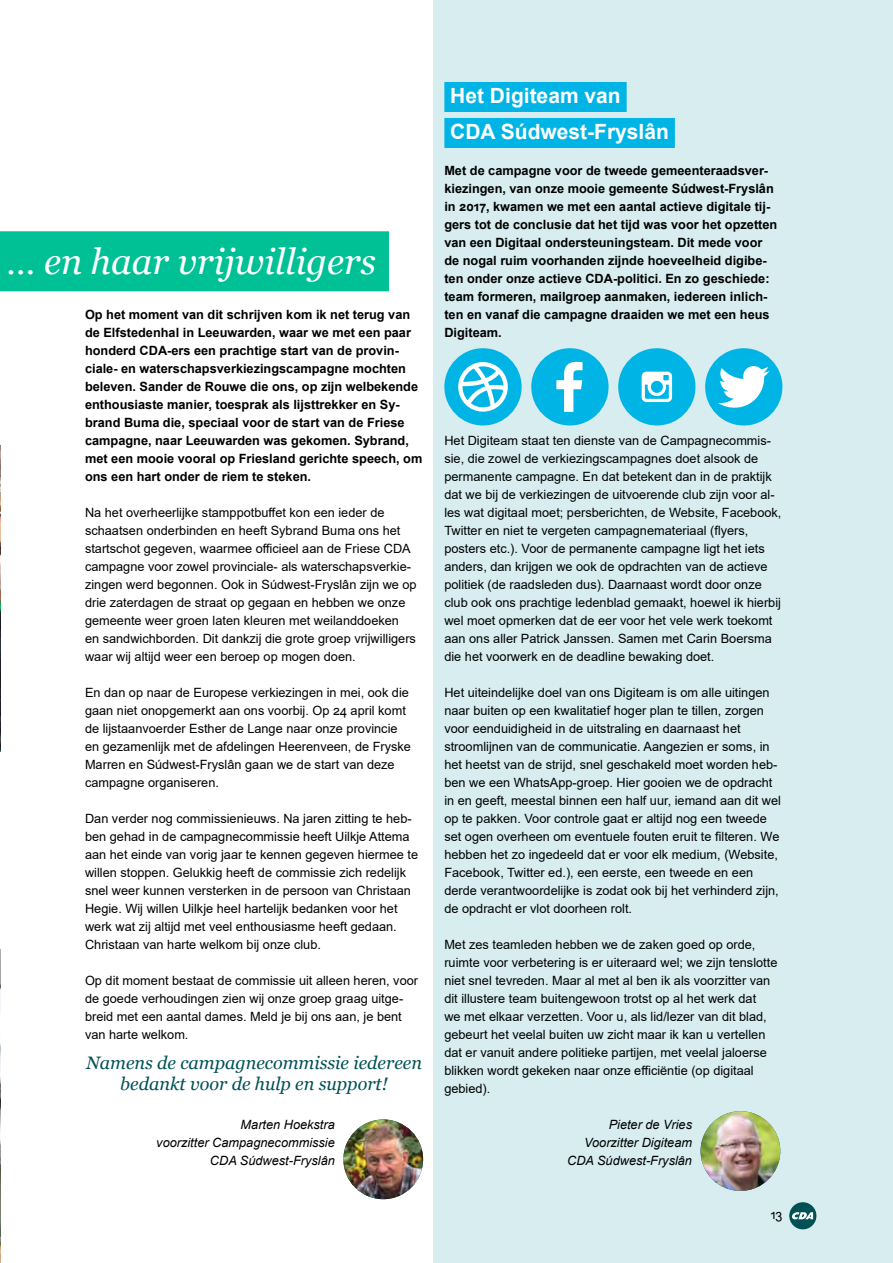
<style>
.page{position:relative;width:893px;height:1263px;background:#fff}
.page>*{position:absolute;margin:0;border:0;box-sizing:border-box;transform-origin:0 0}
.t1{font:italic 36px "Georgia";color:#fff}
.t2{font:700 21px/36px "Arial";color:#fff}
.t3{font:italic 18px/21px "Georgia";color:#005156;text-align:center}
.t4{font:12.75px/18px "Arial";color:#000}
.t5{font:700 12.75px/18px "Arial";color:#000}
.t6{font:italic 12.75px/18px "Arial";color:#000;text-align:right}
</style>
<div class="page">
<div style="left:434px;top:0;width:459px;height:1263px;background:#d7edf0"></div>
<div style="left:444px;top:82px;width:183px;height:30px;background:#00b5e5"></div>
<div style="left:444px;top:118px;width:231px;height:30px;background:#00b5e5"></div>
<div style="left:0;top:231px;width:389px;height:60px;background:#00c195"></div>
<img style="left:343px;top:1119px;width:80px;height:80px;border-radius:40px">
<img style="left:0;top:949px;width:1px;height:314px">
<img style="left:0;top:445px;width:1px;height:306px">
<img style="left:701px;top:1111px;width:79px;height:80px;border-radius:40px">
<div style="left:531px;top:348px;width:78px;height:77px;background:#00b5e5;border-radius:50%"></div>
<svg style="left:556px;top:362px;width:26px;height:50px"></svg>
<div style="left:705px;top:348px;width:77px;height:77px;background:#00b5e5;border-radius:50%"></div>
<svg style="left:718px;top:366px;width:51px;height:42px"></svg>
<svg style="left:444px;top:348px;width:78px;height:77px"></svg>
<div style="left:618px;top:348px;width:77px;height:77px;background:#00b5e5;border-radius:50%"></div>
<svg style="left:642px;top:372px;width:30px;height:30px"></svg>
<svg style="left:789px;top:1202px;width:27px;height:27px"></svg>
<h1 class="t1" style="left:6px;top:239px;width:371px">… en haar vrijwilligers</h1>
<p class="t5" style="left:85px;top:306px;width:339px">Op het moment van dit schrijven kom ik net terug van de Elfstedenhal in Leeuwarden, waar we met een paar honderd CDA-ers een prachtige start van de provin&shy;ciale- en waterschapsverkiezingscampagne mochten beleven. Sander de Rouwe die ons, op zijn welbekende enthousiaste manier, toesprak als lijsttrekker en Sy&shy;brand Buma die, speciaal voor de start van de Friese campagne, naar Leeuwarden was gekomen. Sybrand, met een mooie vooral op Friesland gerichte speech, om ons een hart onder de riem te steken.</p>
<p class="t4" style="left:85px;top:504px;width:333px">Na het overheerlijke stamppotbuffet kon een ieder de schaatsen onderbinden en heeft Sybrand Buma ons het startschot gegeven, waarmee officieel aan de Friese CDA campagne voor zowel provinciale- als waterschapsverkie&shy;zingen werd begonnen. Ook in Súdwest-Fryslân zijn we op drie zaterdagen de straat op gegaan en hebben we onze gemeente weer groen laten kleuren met weilanddoeken<br>en sandwichborden. Dit dankzij die grote groep vrijwilligers waar wij altijd weer een beroep op mogen doen.</p>
<p class="t4" style="left:85px;top:684px;width:327px">En dan op naar de Europese verkiezingen in mei, ook die gaan niet onopgemerkt aan ons voorbij. Op 24 april komt de lijstaanvoerder Esther de Lange naar onze provincie en gezamenlijk met de afdelingen Heerenveen, de Fryske Marren en Súdwest-Fryslân gaan we de start van deze campagne organiseren.</p>
<p class="t4" style="left:85px;top:810px;width:335px">Dan verder nog commissienieuws. Na jaren zitting te heb&shy;ben gehad in de campagnecommissie heeft Uilkje Attema aan het einde van vorig jaar te kennen gegeven hiermee te willen stoppen. Gelukkig heeft de commissie zich redelijk snel weer kunnen versterken in de persoon van Christaan Hegie. Wij willen Uilkje heel hartelijk bedanken voor het werk wat zij altijd met veel enthousiasme heeft gedaan.<br>Christaan van harte welkom bij onze club.</p>
<p class="t4" style="left:85px;top:972px;width:335px">Op dit moment bestaat de commissie uit alleen heren, voor de goede verhoudingen zien wij onze groep graag uitge&shy;breid met een aantal dames. Meld je bij ons aan, je bent van harte welkom.</p>
<h3 class="t3" style="left:86px;top:1052px;width:337px">Namens de campagnecommissie iedereen bedankt voor de hulp en support!</h3>
<p class="t6" style="left:156px;top:1116px;width:180px">Marten Hoekstra<br>voorzitter Campagnecommissie<br>CDA Súdwest-Fryslân</p>
<h2 class="t2" style="left:450px;top:78px;width:220px">Het Digiteam van<br>CDA Súdwest-Fryslân</h2>
<p class="t5" style="left:444px;top:162px;width:334px">Met de campagne voor de tweede gemeenteraadsver&shy;kiezingen, van onze mooie gemeente Súdwest-Fryslân in 2017, kwamen we met een aantal actieve digitale tij&shy;gers tot de conclusie dat het tijd was voor het opzetten van een Digitaal ondersteuningsteam. Dit mede voor de nogal ruim voorhanden zijnde hoeveelheid digibe&shy;ten onder onze actieve CDA-politici. En zo geschiede: team formeren, mailgroep aanmaken, iedereen inlich&shy;ten en vanaf die campagne draaiden we met een heus Digiteam.</p>
<p class="t4" style="left:444px;top:432px;width:339px">Het Digiteam staat ten dienste van de Campagnecommis&shy;sie, die zowel de verkiezingscampagnes doet alsook de permanente campagne. En dat betekent dan in de praktijk dat we bij de verkiezingen de uitvoerende club zijn voor al&shy;les wat digitaal moet; persberichten, de Website, Facebook, Twitter en niet te vergeten campagnemateriaal (flyers, posters etc.). Voor de permanente campagne ligt het iets anders, dan krijgen we ook de opdrachten van de actieve politiek (de raadsleden dus). Daarnaast wordt door onze club ook ons prachtige ledenblad gemaakt, hoewel ik hierbij wel moet opmerken dat de eer voor het vele werk toekomt aan ons aller Patrick Janssen. Samen met Carin Boersma die het voorwerk en de deadline bewaking doet.</p>
<p class="t4" style="left:444px;top:684px;width:338px">Het uiteindelijke doel van ons Digiteam is om alle uitingen naar buiten op een kwalitatief hoger plan te tillen, zorgen voor eenduidigheid in de uitstraling en daarnaast het stroomlijnen van de communicatie. Aangezien er soms, in het heetst van de strijd, snel geschakeld moet worden heb&shy;ben we een WhatsApp-groep. Hier gooien we de opdracht in en geeft, meestal binnen een half uur, iemand aan dit wel op te pakken. Voor controle gaat er altijd nog een tweede set ogen overheen om eventuele fouten eruit te filteren. We hebben het zo ingedeeld dat er voor elk medium, (Website, Facebook, Twitter ed.), een eerste, een tweede en een derde verantwoordelijke is zodat ook bij het verhinderd zijn, de opdracht er vlot doorheen rolt.</p>
<p class="t4" style="left:444px;top:936px;width:335px">Met zes teamleden hebben we de zaken goed op orde, ruimte voor verbetering is er uiteraard wel; we zijn tenslotte niet snel tevreden. Maar al met al ben ik als voorzitter van dit illustere team buitengewoon trotst op al het werk dat<br>we met elkaar verzetten. Voor u, als lid/lezer van dit blad, gebeurt het veelal buiten uw zicht maar ik kan u vertellen dat er vanuit andere politieke partijen, met veelal jaloerse blikken wordt gekeken naar onze efficiëntie (op digitaal gebied).</p>
<p class="t6" style="left:567px;top:1116px;width:126px">Pieter de Vries<br>Voorzitter Digiteam<br>CDA Súdwest-Fryslân</p>
<p class="t4" style="left:771px;top:1205px;width:13px">13</p>
</div>
